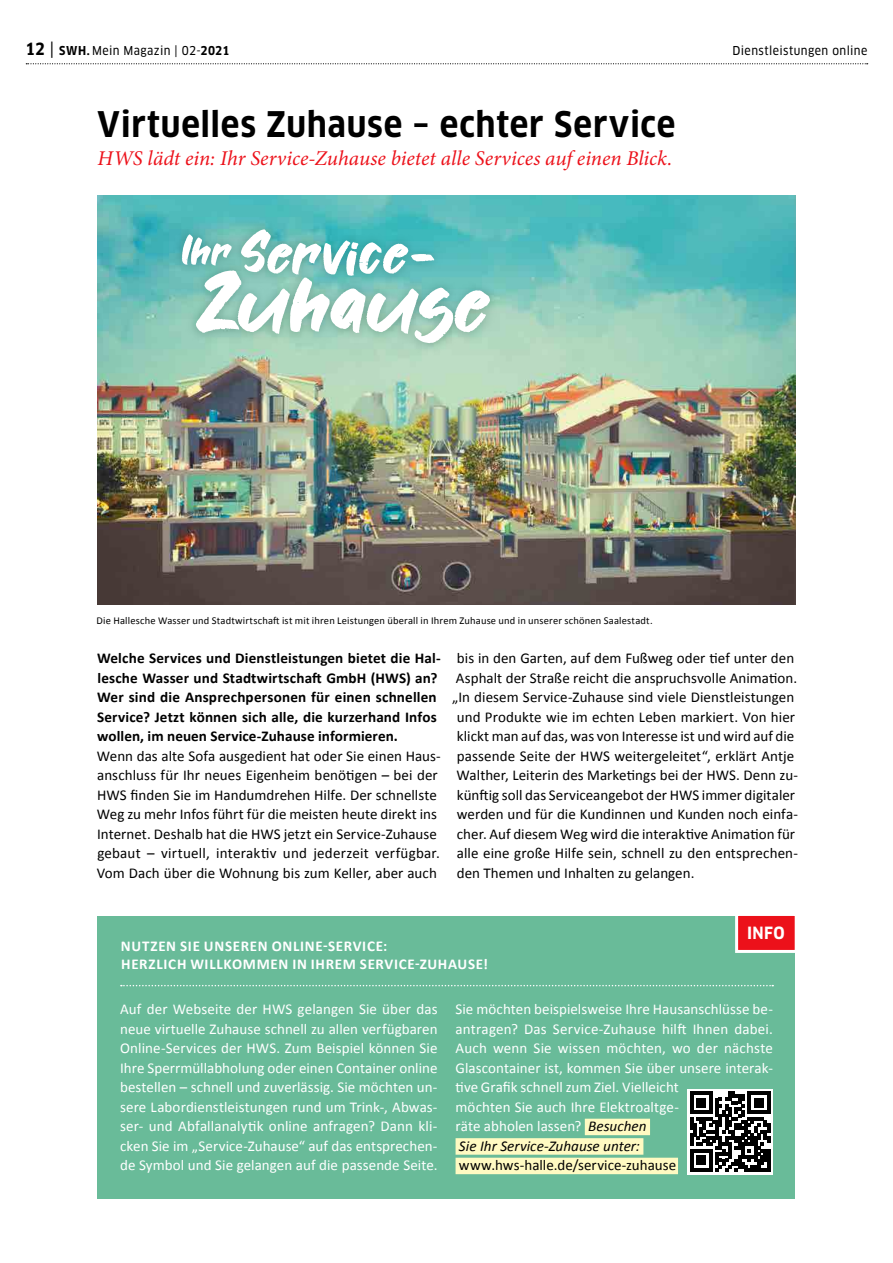
<style>
.page{position:relative;width:893px;height:1263px;background:#fff}
.page>*{position:absolute;margin:0;border:0;box-sizing:border-box;transform-origin:0 0}
.t1{font:700 condensed 34.5px "Clan OT";letter-spacing:.02em;color:#000}
.t2{font:italic 21px "Minion Pro";color:#ec111a}
.t3{font:700 condensed 16.5px "Clan OT";color:#fff}
.t4{font:15px/19.5px "Calibri";letter-spacing:.005em;color:#000}
.t5{font:15px/19.5px "Calibri";letter-spacing:.005em;color:#fff;text-align:justify}
.t6{font:700 15px/19.5px "Calibri";letter-spacing:.01em;color:#000}
.t7{font:700 15px/18px "Calibri";letter-spacing:.045em;color:#fff}
.t8{font:12px "Clan OT Narr News";letter-spacing:.035em;color:#000}
.t9{font:10.5px "Calibri";letter-spacing:.015em;color:#000}
.s1{font-family:"Clan OT";font-weight:700;font-stretch:condensed;font-size:16.5px}
.s2{font-size:16.5px}
.s3{font-family:"Clan OT";font-weight:700;font-stretch:condensed}
.s4{font-style:italic;color:#000}
</style>
<div class="page">
<svg style="left:26px;top:63px;width:842px;height:1px"></svg>
<img style="left:98px;top:195px;width:697px;height:410px">
<div style="left:98px;top:916px;width:697px;height:282px;background:#69bb99"></div>
<svg style="left:735px;top:916px;width:60px;height:37px;background:#ee3038"></svg>
<svg style="left:121px;top:985px;width:652px;height:1px"></svg>
<div style="left:585px;top:1119px;width:65px;height:16px;background:#fffac2"></div>
<div style="left:456px;top:1138px;width:187px;height:17px;background:#fffac2"></div>
<div style="left:456px;top:1158px;width:222px;height:16px;background:#fffac2"></div>
<div style="left:687px;top:1089px;width:86px;height:85px;background:#fff"></div>
<svg style="left:690px;top:1091px;width:80px;height:81px"></svg>
<img style="left:168px;top:217px;width:336px;height:138px">
<svg style="left:182px;top:229px;width:308px;height:114px"></svg>
<p class="t8" style="left:26px;top:43px;width:205px"><span class="s1">12</span> <span class="s2">|</span> <span class="s3">SWH.</span> Mein Magazin | 02-<span class="s3">2021</span></p>
<p class="t8" style="left:732px;top:44px;width:136px">Dienstleistungen online</p>
<h1 class="t1" style="left:98px;top:104px;width:579px">Virtuelles Zuhause – echter Service</h1>
<h2 class="t2" style="left:98px;top:144px;width:576px">HWS lädt ein: Ihr Service-Zuhause bietet alle Services auf einen Blick.</h2>
<p class="t9" style="left:97px;top:614px;width:558px">Die Hallesche Wasser und Stadtwirtschaft ist mit ihren Leistungen überall in Ihrem Zuhause und in unserer schönen Saalestadt.</p>
<p class="t6" style="left:97px;top:648px;width:345px">Welche Services und Dienstleistungen bietet die Hal&shy;lesche Wasser und Stadtwirtschaft GmbH (HWS) an?<br>Wer sind die Ansprechpersonen für einen schnellen Service? Jetzt können sich alle, die kurzerhand Infos wollen, im neuen Service-Zuhause informieren.</p>
<p class="t4" style="left:97px;top:745px;width:345px">Wenn das alte Sofa ausgedient hat oder Sie einen Haus&shy;anschluss für Ihr neues Eigenheim benötigen – bei der HWS finden Sie im Handumdrehen Hilfe. Der schnellste Weg zu mehr Infos führt für die meisten heute direkt ins Internet. Deshalb hat die HWS jetzt ein Service-Zuhause gebaut – virtuell, interaktiv und jederzeit verfügbar.<br>Vom Dach über die Wohnung bis zum Keller, aber auch</p>
<p class="t4" style="left:457px;top:648px;width:339px">bis in den Garten, auf dem Fußweg oder tief unter den</p>
<p class="t4" style="left:456px;top:667px;width:343px">Asphalt der Straße reicht die anspruchsvolle Animation.</p>
<p class="t4" style="left:452px;top:687px;width:344px">„In diesem Service-Zuhause sind viele Dienstleistungen</p>
<p class="t4" style="left:457px;top:706px;width:340px">und Produkte wie im echten Leben markiert. Von hier</p>
<p class="t4" style="left:457px;top:726px;width:339px">klickt man auf das, was von Interesse ist und wird auf die</p>
<p class="t4" style="left:457px;top:745px;width:339px">passende Seite der HWS weitergeleitet“, erklärt Antje</p>
<p class="t4" style="left:457px;top:765px;width:343px">Walther, Leiterin des Marketings bei der HWS. Denn zu-</p>
<p class="t4" style="left:457px;top:784px;width:340px">künftig soll das Serviceangebot der HWS immer digitaler</p>
<p class="t4" style="left:457px;top:804px;width:343px">werden und für die Kundinnen und Kunden noch einfa-</p>
<p class="t4" style="left:457px;top:823px;width:340px">cher. Auf diesem Weg wird die interaktive Animation für</p>
<p class="t4" style="left:457px;top:843px;width:343px">alle eine große Hilfe sein, schnell zu den entsprechen-</p>
<p class="t4" style="left:457px;top:862px;width:239px">den Themen und Inhalten zu gelangen.</p>
<p class="t3" style="left:747px;top:923px;width:39px">INFO</p>
<p class="t7" style="left:121px;top:936px;width:368px">NUTZEN SIE UNSEREN ONLINE-SERVICE:<br>HERZLICH WILLKOMMEN IN IHREM SERVICE-ZUHAUSE!</p>
<p class="t5" style="left:120px;top:999px;width:319px">Auf der Webseite der HWS gelangen Sie über das neue virtuelle Zuhause schnell zu allen verfügbaren Online-Services der HWS. Zum Beispiel können Sie Ihre Sperrmüllabholung oder einen Container online bestellen – schnell und zuverlässig. Sie möchten un&shy;sere Labordienstleistungen rund um Trink-, Abwas&shy;ser- und Abfallanalytik online anfragen? Dann kli&shy;cken Sie im „Service-Zuhause“ auf das entsprechen&shy;de Symbol und Sie gelangen auf die passende Seite.</p>
<p class="t5" style="left:456px;top:999px;width:319px;text-align:left">Sie möchten beispielsweise Ihre Hausanschlüsse be&shy;antragen? Das Service-Zuhause hilft Ihnen dabei.<br>Auch wenn Sie wissen möchten, wo der nächste Glascontainer ist, kommen Sie über unsere interak&shy;tive Grafik schnell zum Ziel. Vielleicht<br>möchten Sie auch Ihre Elektroaltge-<br>räte abholen lassen? <span class="s4">Besuchen<br>Sie Ihr Service-Zuhause unter:</span></p>
<p class="t4" style="left:459px;top:1155px;width:219px">www.hws-halle.de/service-zuhause</p>
</div>
